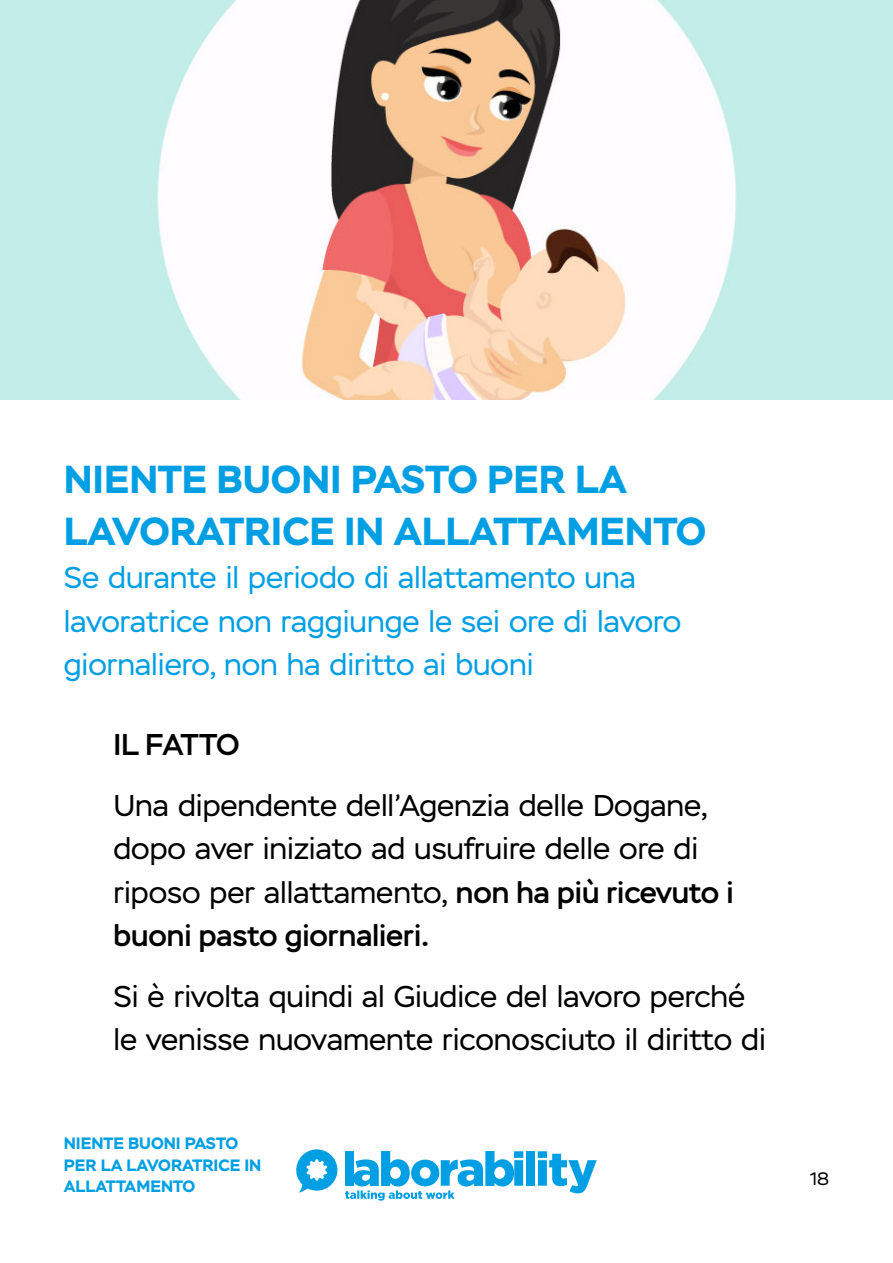
<style>
.page{position:relative;width:893px;height:1263px;background:#fff}
.page>*{position:absolute;margin:0;border:0;box-sizing:border-box;transform-origin:0 0}
.t1{font:700 39px/51px "Stem";color:#009fe3}
.t2{font:30px/43.5px "Stem";color:#000}
.t3{font:30px/43.5px "Stem";color:#009fe3}
.t4{font:500 30px "Stem";letter-spacing:-.035em;color:#000}
.t5{font:18px "Stem";color:#000}
.t6{font:700 16.35px/21.5px "Stem";color:#009fe3}
.s1{font-weight:500}
</style>
<div class="page">
<svg style="left:296px;top:1149px;width:42px;height:43px"></svg>
<div style="left:526px;top:1151px;width:9px;height:35px;background:#009fe3"></div>
<svg style="left:538px;top:1151px;width:59px;height:42px"></svg>
<svg style="left:345px;top:1151px;width:178px;height:50px"></svg>
<img style="left:0;top:0;width:893px;height:400px">
<h1 class="t1" style="left:64px;top:454px;width:644px">NIENTE BUONI PASTO PER LA<br>LAVORATRICE IN ALLATTAMENTO</h1>
<p class="t3" style="left:64px;top:556px;width:619px">Se durante il periodo di allattamento una lavoratrice non raggiunge le sei ore di lavoro giornaliero, non ha diritto ai buoni</p>
<p class="t4" style="left:113px;top:726px;width:128px">IL FATTO</p>
<p class="t2" style="left:113px;top:784px;width:622px">Una dipendente dell’Agenzia delle Dogane, dopo aver iniziato ad usufruire delle ore di riposo per allattamento, <span class="s1">non ha più ricevuto i buoni pasto giornalieri.</span></p>
<p class="t2" style="left:113px;top:975px;width:654px">Si è rivolta quindi al Giudice del lavoro perché le venisse nuovamente riconosciuto il diritto di</p>
<p class="t6" style="left:64px;top:1133px;width:199px">NIENTE BUONI PASTO<br>PER LA LAVORATRICE IN<br>ALLATTAMENTO</p>
<p class="t5" style="left:810px;top:1168px;width:21px">18</p>
</div>
